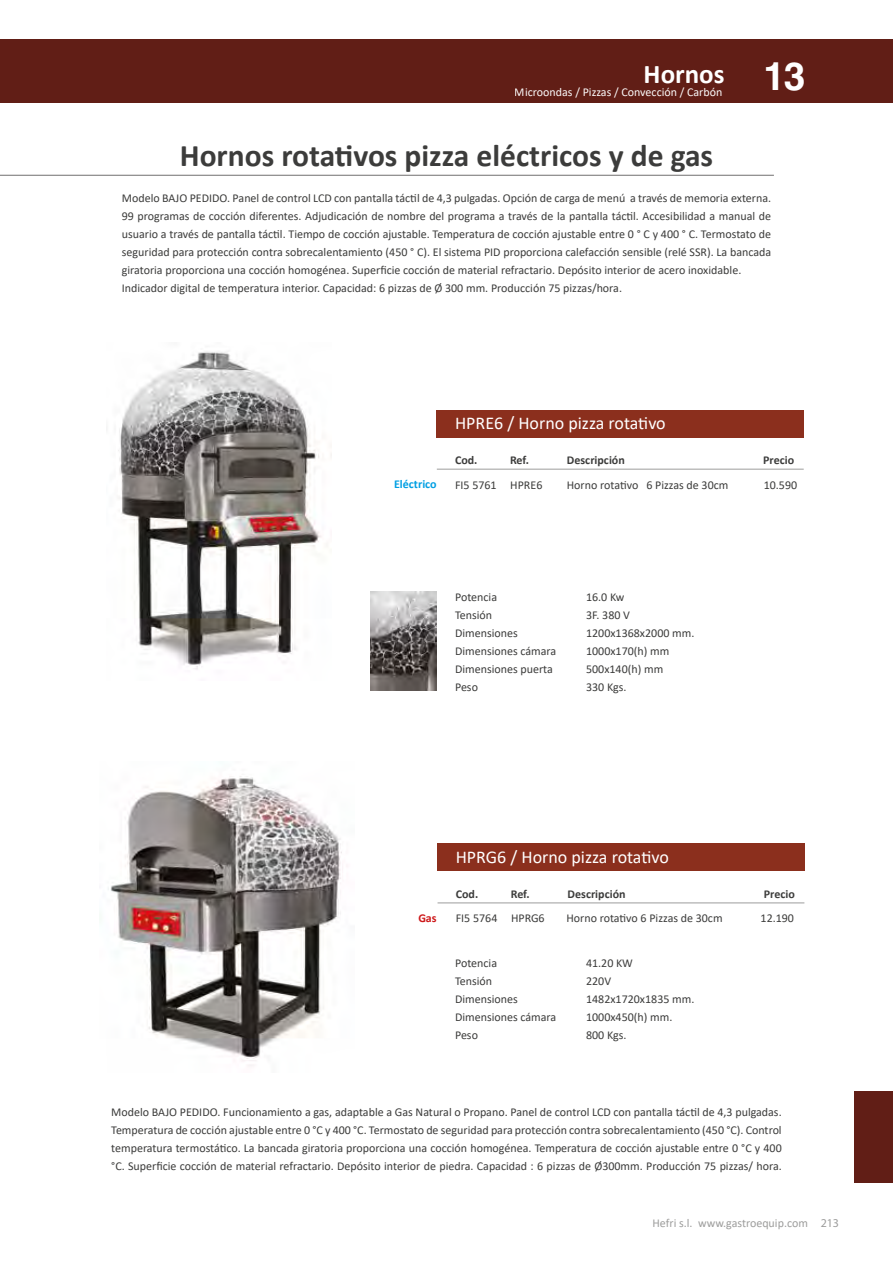
<style>
.page{position:relative;width:893px;height:1263px;background:#fff}
.page>*{position:absolute;margin:0;border:0;box-sizing:border-box;transform-origin:0 0}
.t1{font:700 39px "Helvetica LT Std";color:#fff}
.t2{font:700 31.5px "Calibri";color:#3c3c3b}
.t3{font:700 27px "Calibri";color:#fff}
.t4{font:18px "Calibri";color:#fff}
.t5{font:12px/18px "Calibri";color:#3c3c3b}
.t6{font:700 12px "Calibri";color:#3c3c3b}
.t7{font:12px "Calibri";color:#fff}
.t8{font:12px "Calibri";color:#9d9d9c}
.t9{font:700 12px "Calibri";color:#009fe3}
.t10{font:700 12px "Calibri";color:#cd1719}
.t11{font:12px "Myriad Pro";color:#9d9d9c}
</style>
<div class="page">
<img style="left:118px;top:351px;width:204px;height:319px">
<img style="left:371px;top:592px;width:66px;height:99px">
<img style="left:108px;top:776px;width:234px;height:290px">
<div style="left:437px;top:844px;width:368px;height:27px;background:#8b2f1d"></div>
<hr style="left:438px;top:903px;width:366px;height:1px;background:#9d9d9c">
<div style="left:437px;top:410px;width:367px;height:27px;background:#8b2f1d"></div>
<hr style="left:437px;top:469px;width:367px;height:1px;background:#9d9d9c">
<div style="left:0;top:40px;width:893px;height:63px;background:#611e16"></div>
<div style="left:855px;top:1091px;width:38px;height:92px;background:#611e16"></div>
<hr style="left:0;top:175px;width:774px;height:1px;background:#706f6f">
<h3 class="t3" style="left:644px;top:55px;width:82px">Hornos</h3>
<p class="t7" style="left:515px;top:84px;width:209px">Microondas / Pizzas / Convección / Carbón</p>
<h2 class="t2" style="left:180px;top:133px;width:535px">Hornos rotativos pizza eléctricos y de gas</h2>
<h1 class="t1" style="left:763px;top:52px;width:44px">13</h1>
<p class="t5" style="left:122px;top:189px;width:651px">Modelo BAJO PEDIDO. Panel de control LCD con pantalla táctil de 4,3 pulgadas. Opción de carga de menú a través de memoria externa.<br>99 programas de cocción diferentes. Adjudicación de nombre del programa a través de la pantalla táctil. Accesibilidad a manual de usuario a través de pantalla táctil. Tiempo de cocción ajustable. Temperatura de cocción ajustable entre 0 ° C y 400 ° C. Termostato de seguridad para protección contra sobrecalentamiento (450 ° C). El sistema PID proporciona calefacción sensible (relé SSR). La bancada giratoria proporciona una cocción homogénea. Superficie cocción de material refractario. Depósito interior de acero inoxidable.<br>Indicador digital de temperatura interior. Capacidad: 6 pizzas de Ø 300 mm. Producción 75 pizzas/hora.</p>
<h3 class="t4" style="left:455px;top:411px;width:212px">HPRE6 / Horno pizza rotativo</h3>
<p class="t9" style="left:394px;top:475px;width:44px">Eléctrico</p>
<p class="t6" style="left:455px;top:451px;width:24px">Cod.</p>
<p class="t6" style="left:510px;top:451px;width:20px">Ref.</p>
<p class="t6" style="left:567px;top:451px;width:59px">Descripción</p>
<p class="t6" style="left:763px;top:451px;width:33px">Precio</p>
<p class="t5" style="left:455px;top:475px;width:89px">FI5 5761 HPRE6</p>
<p class="t5" style="left:567px;top:475px;width:163px">Horno rotativo 6 Pizzas de 30cm</p>
<p class="t5" style="left:764px;top:475px;width:35px">10.590</p>
<p class="t5" style="left:455px;top:587px;width:103px">Potencia<br>Tensión<br>Dimensiones<br>Dimensiones cámara<br>Dimensiones puerta<br>Peso</p>
<p class="t5" style="left:586px;top:587px;width:110px">16.0 Kw<br>3F. 380 V<br>1200x1368x2000 mm.<br>1000x170(h) mm<br>500x140(h) mm<br>330 Kgs.</p>
<p class="t10" style="left:418px;top:910px;width:20px">Gas</p>
<h3 class="t4" style="left:456px;top:844px;width:215px">HPRG6 / Horno pizza rotativo</h3>
<p class="t6" style="left:456px;top:885px;width:24px">Cod.</p>
<p class="t6" style="left:511px;top:885px;width:20px">Ref.</p>
<p class="t6" style="left:568px;top:885px;width:59px">Descripción</p>
<p class="t6" style="left:764px;top:885px;width:33px">Precio</p>
<p class="t5" style="left:456px;top:909px;width:90px">FI5 5764 HPRG6</p>
<p class="t5" style="left:566px;top:909px;width:158px">Horno rotativo 6 Pizzas de 30cm</p>
<p class="t5" style="left:761px;top:909px;width:35px">12.190</p>
<p class="t5" style="left:455px;top:954px;width:103px">Potencia<br>Tensión<br>Dimensiones<br>Dimensiones cámara<br>Peso</p>
<p class="t5" style="left:586px;top:954px;width:110px">41.20 KW<br>220V<br>1482x1720x1835 mm.<br>1000x450(h) mm.<br>800 Kgs.</p>
<p class="t5" style="left:111px;top:1103px;width:672px;text-align:justify">Modelo BAJO PEDIDO. Funcionamiento a gas, adaptable a Gas Natural o Propano. Panel de control LCD con pantalla táctil de 4,3 pulgadas.<br>Temperatura de cocción ajustable entre 0 °C y 400 °C. Termostato de seguridad para protección contra sobrecalentamiento (450 °C). Control temperatura termostático. La bancada giratoria proporciona una cocción homogénea. Temperatura de cocción ajustable entre 0 °C y 400 °C. Superficie cocción de material refractario. Depósito interior de piedra. Capacidad : 6 pizzas de Ø300mm. Producción 75 pizzas/ hora.</p>
<p class="t8" style="left:652px;top:1215px;width:157px">Hefri s.l. www.gastroequip.com</p>
<p class="t11" style="left:821px;top:1216px;width:20px">213</p>
</div>
